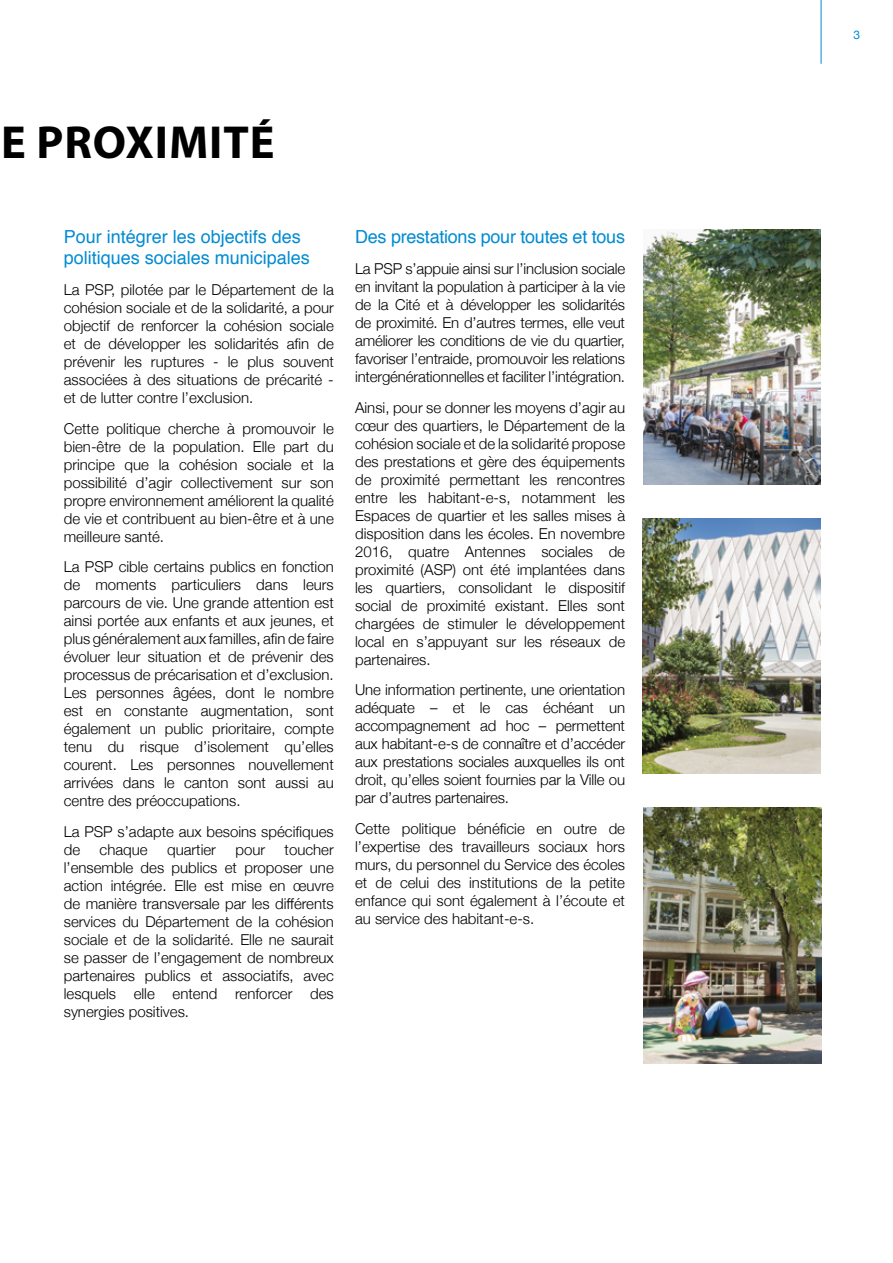
<style>
.page{position:relative;width:893px;height:1263px;background:#fff}
.page>*{position:absolute;margin:0;border:0;box-sizing:border-box;transform-origin:0 0}
.t1{font:700 46.5px "Myriad Pro";letter-spacing:.02em;color:#000}
.t2{font:18px/21px "Helvetica";color:#008bd2}
.t3{font:300 15px/18px "Helvetica Neue";color:#000;text-align:justify}
.t4{font:12px "Helvetica Neue";color:#008bd2}
</style>
<div class="page">
<hr style="left:821px;top:0;width:1px;height:64px;background:#008bd2">
<img style="left:644px;top:230px;width:177px;height:255px">
<img style="left:643px;top:519px;width:178px;height:255px">
<img style="left:644px;top:808px;width:177px;height:255px">
<h1 class="t1" style="left:1px;top:112px;width:275px">E PROXIMITÉ</h1>
<p class="t2" style="left:64px;top:227px;width:248px">Pour intégrer les objectifs des politiques sociales municipales</p>
<p class="t3" style="left:64px;top:279px;width:272px">La PSP, pilotée par le Département de la cohésion sociale et de la solidarité, a pour objectif de renforcer la cohésion sociale et de développer les solidarités afin de prévenir les ruptures - le plus souvent associées à des situations de précarité - et de lutter contre l’exclusion.</p>
<p class="t3" style="left:64px;top:418px;width:272px">Cette politique cherche à promouvoir le bien-être de la population. Elle part du principe que la cohésion sociale et la possibilité d’agir collectivement sur son propre environnement améliorent la qualité de vie et contribuent au bien-être et à une meilleure santé.</p>
<p class="t3" style="left:64px;top:557px;width:272px">La PSP cible certains publics en fonction de moments particuliers dans leurs parcours de vie. Une grande attention est ainsi portée aux enfants et aux jeunes, et plus généralement aux familles, afin de faire évoluer leur situation et de prévenir des processus de précarisation et d’exclusion.<br>Les personnes âgées, dont le nombre est en constante augmentation, sont également un public prioritaire, compte tenu du risque d’isolement qu’elles courent. Les personnes nouvellement arrivées dans le canton sont aussi au centre des préoccupations.</p>
<p class="t3" style="left:64px;top:822px;width:272px">La PSP s’adapte aux besoins spécifiques de</p>
<p class="t3" style="left:64px;top:840px;width:272px;text-indent:221px">toucher l’ensemble des publics et proposer une action intégrée. Elle est mise en œuvre de manière transversale par les différents services du Département de la cohésion sociale et de la solidarité. Elle ne saurait se passer de l’engagement de nombreux partenaires publics et associatifs, avec lesquels elle entend renforcer des synergies positives.</p>
<p class="t3" style="left:100px;top:840px;width:50px">chaque</p>
<p class="t3" style="left:167px;top:840px;width:50px">quartier</p>
<p class="t3" style="left:235px;top:840px;width:31px">pour</p>
<p class="t2" style="left:355px;top:227px;width:271px">Des prestations pour toutes et tous</p>
<p class="t3" style="left:355px;top:258px;width:272px">La PSP s’appuie ainsi sur l’inclusion sociale en invitant la population à participer à la vie de la Cité et à développer les solidarités de proximité. En d’autres termes, elle veut améliorer les conditions de vie du quartier, favoriser l’entraide, promouvoir les relations intergénérationnelles et faciliter l’intégration.</p>
<p class="t3" style="left:355px;top:397px;width:272px">Ainsi, pour se donner les moyens d’agir au cœur des quartiers, le Département de la cohésion sociale et de la solidarité propose des prestations et gère des équipements de proximité permettant les rencontres entre les habitant-e-s, notamment les Espaces de quartier et les salles mises à disposition dans les écoles. En novembre 2016, quatre Antennes sociales de proximité (ASP) ont été implantées dans les quartiers, consolidant le dispositif social de proximité existant. Elles sont chargées de stimuler le développement local en s’appuyant sur les réseaux de partenaires.</p>
<p class="t3" style="left:355px;top:680px;width:272px">Une information pertinente, une orientation adéquate – et le cas échéant un accompagnement ad hoc – permettent aux habitant-e-s de connaître et d’accéder aux prestations sociales auxquelles ils ont droit, qu’elles soient fournies par la Ville ou par d’autres partenaires.</p>
<p class="t3" style="left:355px;top:819px;width:272px">Cette politique bénéficie en outre de l’expertise des travailleurs sociaux hors murs, du personnel du Service des écoles et de celui des institutions de la petite enfance qui sont également à l’écoute et au service des habitant-e-s.</p>
<p class="t4" style="left:853px;top:26px;width:8px">3</p>
</div>
